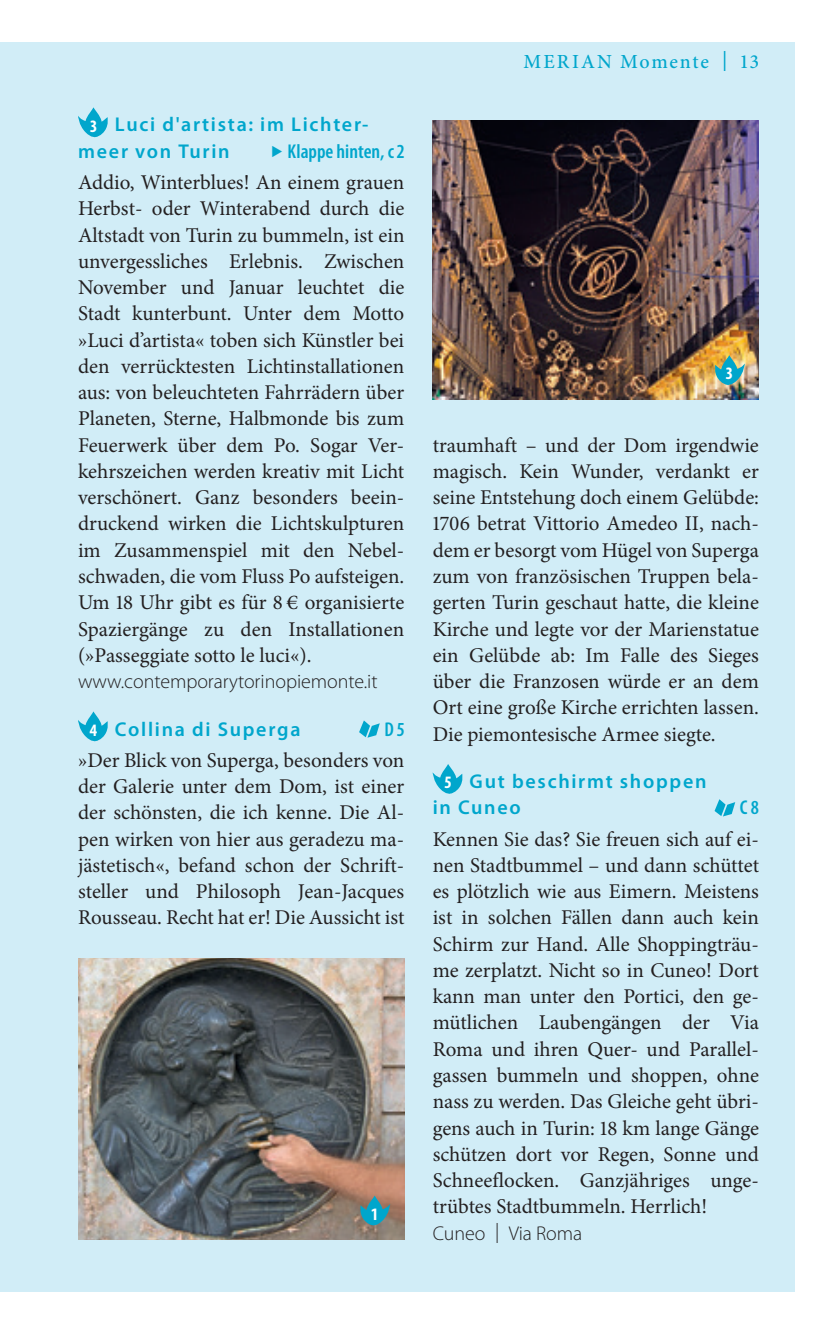
<style>
.page{position:relative;width:837px;height:1333px;background:#fff}
.page>*{position:absolute;margin:0;border:0;box-sizing:border-box;transform-origin:0 0}
.t1{font:21px/26.2px "Minion Pro";color:#231f20;text-align:justify}
.t2{font:600 20px/26.2px "Myriad Pro";letter-spacing:.085em;color:#00a6cc}
.t3{font:300 20px "Myriad Pro";letter-spacing:-.005em;color:#231f20}
.t4{font:600 condensed 20px "Myriad Pro";color:#00a6cc}
.t5{font:500 20px "Minion Pro";letter-spacing:.095em;color:#00a6cc}
.t6{font:700 condensed 17.5px "Myriad Pro";color:#fff}
.s1{font-weight:700;font-stretch:condensed;font-size:17.5px;color:#fff}
</style>
<div class="page">
<div style="left:0;top:43px;width:794px;height:1248px;background:#d1edf7"></div>
<img style="left:432px;top:120px;width:326px;height:279px">
<svg style="left:78px;top:107px;width:30px;height:31px"></svg>
<svg style="left:78px;top:711px;width:30px;height:31px"></svg>
<svg style="left:359px;top:720px;width:20px;height:17px"></svg>
<svg style="left:432px;top:764px;width:31px;height:30px"></svg>
<svg style="left:714px;top:799px;width:21px;height:17px"></svg>
<img style="left:78px;top:958px;width:326px;height:281px">
<svg style="left:713px;top:355px;width:31px;height:31px"></svg>
<svg style="left:359px;top:1195px;width:31px;height:31px"></svg>
<p class="t2" style="left:78px;top:113px;width:292px;text-indent:12px"><span class="s1">3</span> Luci d'artista: im Lichter&shy;meer von Turin</p>
<p class="t4" style="left:287px;top:139px;width:118px">Klappe hinten, c 2</p>
<p class="t1" style="left:78px;top:171px;width:328px">Addio, Winterblues! An einem grauen Herbst- oder Winterabend durch die Altstadt von Turin zu bummeln, ist ein unvergessliches Erlebnis. Zwischen November und Januar leuchtet die Stadt kunterbunt. Unter dem Motto »Luci d’artista« toben sich Künstler bei den verrücktesten Lichtinstallationen aus: von beleuchteten Fahrrädern über Planeten, Sterne, Halbmonde bis zum Feuerwerk über dem Po. Sogar Ver&shy;kehrszeichen werden kreativ mit Licht verschönert. Ganz besonders beein&shy;druckend wirken die Lichtskulpturen im Zusammenspiel mit den Nebel&shy;schwaden, die vom Fluss Po aufsteigen.<br>Um 18 Uhr gibt es für 8 € organisierte Spaziergänge zu den Installationen (»Passeggiate sotto le luci«).</p>
<p class="t3" style="left:78px;top:673px;width:301px">www.contemporarytorinopiemonte.it</p>
<p class="t2" style="left:90px;top:717px;width:212px"><span class="s1">4</span> Collina di Superga</p>
<p class="t4" style="left:384px;top:717px;width:21px">D 5</p>
<p class="t1" style="left:78px;top:748px;width:328px">»Der Blick von Superga, besonders von der Galerie unter dem Dom, ist einer der schönsten, die ich kenne. Die Al&shy;pen wirken von hier aus geradezu ma&shy;jästetisch«, befand schon der Schrift&shy;steller und Philosoph Jean-Jacques Rousseau. Recht hat er! Die Aussicht ist</p>
<p class="t6" style="left:371px;top:1203px;width:7px">1</p>
<p class="t5" style="left:523px;top:49px;width:237px">MERIAN Momente | 13</p>
<p class="t6" style="left:725px;top:363px;width:8px">3</p>
<p class="t1" style="left:432px;top:433px;width:328px">traumhaft – und der Dom irgendwie magisch. Kein Wunder, verdankt er seine Entstehung doch einem Gelübde:<br>1706 betrat Vittorio Amedeo II, nach&shy;dem er besorgt vom Hügel von Superga zum von französischen Truppen bela&shy;gerten Turin geschaut hatte, die kleine Kirche und legte vor der Marienstatue ein Gelübde ab: Im Falle des Sieges über die Franzosen würde er an dem Ort eine große Kirche errichten lassen.<br>Die piemontesische Armee siegte.</p>
<p class="t2" style="left:432px;top:769px;width:275px;text-indent:12px"><span class="s1">5</span> Gut beschirmt shoppen in Cuneo</p>
<p class="t4" style="left:739px;top:795px;width:21px">C 8</p>
<p class="t1" style="left:432px;top:827px;width:328px">Kennen Sie das? Sie freuen sich auf ei&shy;nen Stadtbummel – und dann schüttet es plötzlich wie aus Eimern. Meistens ist in solchen Fällen dann auch kein Schirm zur Hand. Alle Shoppingträu&shy;me zerplatzt. Nicht so in Cuneo! Dort kann man unter den Portici, den ge&shy;mütlichen Laubengängen der Via Roma und ihren Quer- und Parallel&shy;gassen bummeln und shoppen, ohne nass zu werden. Das Gleiche geht übri&shy;gens auch in Turin: 18 km lange Gänge schützen dort vor Regen, Sonne und Schneeflocken. Ganzjähriges unge&shy;trübtes Stadtbummeln. Herrlich!</p>
<p class="t3" style="left:432px;top:1225px;width:151px">Cuneo | Via Roma</p>
</div>
